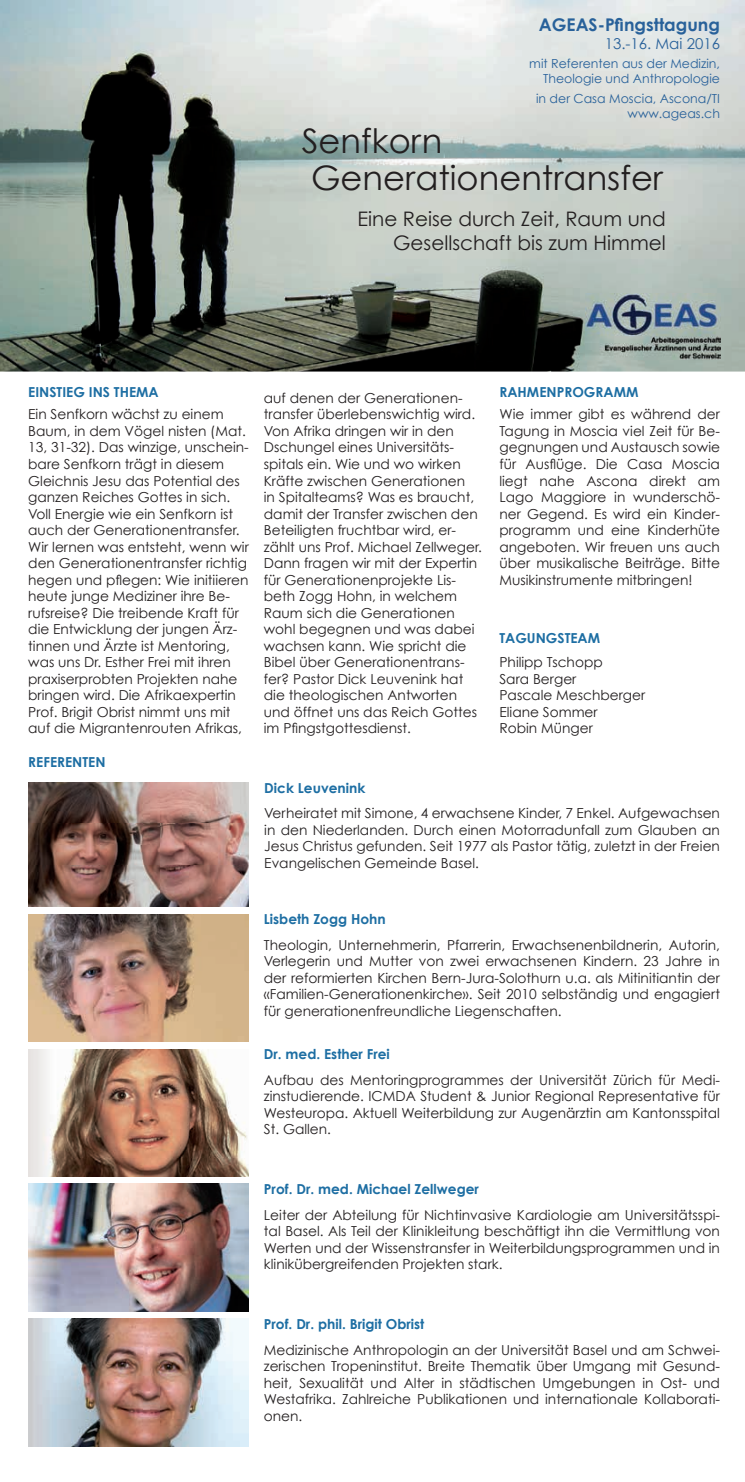
<style>
.page{position:relative;width:745px;height:1482px;background:#fff}
.page>*{position:absolute;margin:0;border:0;box-sizing:border-box;transform-origin:0 0}
.t1{font:33.75px/37.5px "Century Gothic";color:#231f20}
.t2{font:20px/24px "Century Gothic";color:#231f20;text-align:right}
.t3{font:700 17.5px "Century Gothic";color:#28619a}
.t4{font:15px "Century Gothic";color:#28619a}
.t5{font:13.75px/16.5px "Century Gothic";color:#231f20;text-align:justify}
.t6{font:700 13.75px "Century Gothic";color:#1d6ea3}
.t7{font:12.5px/15px "Century Gothic";color:#28619a;text-align:right}
</style>
<div class="page">
<img style="left:0;top:0;width:744px;height:371px">
<img style="left:585px;top:293px;width:134px;height:67px">
<img style="left:28px;top:782px;width:221px;height:124px">
<img style="left:28px;top:1318px;width:221px;height:128px">
<img style="left:28px;top:1183px;width:221px;height:128px">
<img style="left:28px;top:1049px;width:218px;height:127px">
<img style="left:28px;top:914px;width:221px;height:127px">
<p class="t3" style="left:538px;top:13px;width:182px">AGEAS-Pfingsttagung</p>
<p class="t4" style="left:604px;top:34px;width:117px">13.-16. Mai 2016</p>
<p class="t7" style="left:529px;top:56px;width:192px">mit Referenten aus der Medizin,<br>Theologie und Anthropologie</p>
<p class="t7" style="left:535px;top:91px;width:185px">in der Casa Moscia, Ascona/TI www.ageas.ch</p>
<h1 class="t1" style="left:301px;top:121px;width:362px">Senfkorn<br>Generationentransfer</h1>
<h2 class="t2" style="left:357px;top:206px;width:310px">Eine Reise durch Zeit, Raum und<br>Gesellschaft bis zum Himmel</h2>
<p class="t6" style="left:28px;top:383px;width:132px">EINSTIEG INS THEMA</p>
<p class="t5" style="left:28px;top:406px;width:222px;text-align:left">Ein Senfkorn wächst zu einem<br>Baum, in dem Vögel nisten (Mat.<br>13, 31-32). Das winzige, unschein&shy;bare Senfkorn trägt in diesem<br>Gleichnis Jesu das Potential des ganzen Reiches Gottes in sich.<br>Voll Energie wie ein Senfkorn ist auch der Generationentransfer.<br>Wir lernen was entsteht, wenn wir den Generationentransfer richtig hegen und pflegen: Wie initiieren heute junge Mediziner ihre Be&shy;rufsreise? Die treibende Kraft für die Entwicklung der jungen Ärz&shy;tinnen und Ärzte ist Mentoring, was uns Dr. Esther Frei mit ihren praxiserprobten Projekten nahe bringen wird. Die Afrikaexpertin<br>Prof. Brigit Obrist nimmt uns mit auf die Migrantenrouten Afrikas,</p>
<p class="t6" style="left:28px;top:753px;width:79px">REFERENTEN</p>
<p class="t5" style="left:264px;top:389px;width:219px;text-align:left">auf denen der Generationen&shy;transfer überlebenswichtig wird.<br>Von Afrika dringen wir in den<br>Dschungel eines Universitäts&shy;spitals ein. Wie und wo wirken<br>Kräfte zwischen Generationen<br>in Spitalteams? Was es braucht, damit der Transfer zwischen den<br>Beteiligten fruchtbar wird, er&shy;zählt uns Prof. Michael Zellweger.<br>Dann fragen wir mit der Expertin für Generationenprojekte Lis&shy;beth Zogg Hohn, in welchem<br>Raum sich die Generationen wohl begegnen und was dabei wachsen kann. Wie spricht die<br>Bibel über Generationentrans&shy;fer? Pastor Dick Leuvenink hat die theologischen Antworten und öffnet uns das Reich Gottes im Pfingstgottesdienst.</p>
<p class="t6" style="left:499px;top:383px;width:140px">RAHMENPROGRAMM</p>
<p class="t5" style="left:499px;top:406px;width:222px">Wie immer gibt es während der Tagung in Moscia viel Zeit für Be&shy;gegnungen und Austausch sowie für Ausflüge. Die Casa Moscia liegt nahe Ascona direkt am Lago Maggiore in wunderschö&shy;ner Gegend. Es wird ein Kinder&shy;programm und eine Kinderhüte angeboten. Wir freuen uns auch über musikalische Beiträge. Bitte Musikinstrumente mitbringen!</p>
<p class="t6" style="left:499px;top:629px;width:102px">TAGUNGSTEAM</p>
<p class="t5" style="left:499px;top:653px;width:147px;text-align:left">Philipp Tschopp<br>Sara Berger<br>Pascale Meschberger<br>Eliane Sommer<br>Robin Münger</p>
<p class="t6" style="left:264px;top:779px;width:102px">Dick Leuvenink</p>
<p class="t5" style="left:264px;top:804px;width:457px">Verheiratet mit Simone, 4 erwachsene Kinder, 7 Enkel. Aufgewachsen in den Niederlanden. Durch einen Motorradunfall zum Glauben an Jesus Christus gefunden. Seit 1977 als Pastor tätig, zuletzt in der Freien Evangelischen Gemeinde Basel.</p>
<p class="t6" style="left:264px;top:910px;width:123px">Lisbeth Zogg Hohn</p>
<p class="t5" style="left:264px;top:936px;width:457px">Theologin, Unternehmerin, Pfarrerin, Erwachsenenbildnerin, Autorin, Verlegerin und Mutter von zwei erwachsenen Kindern. 23 Jahre in der reformierten Kirchen Bern-Jura-Solothurn u.a. als Mitinitiantin der «Familien-Generationenkirche». Seit 2010 selbständig und engagiert für generationenfreundliche Liegenschaften.</p>
<p class="t6" style="left:264px;top:1045px;width:127px">Dr. med. Esther Frei</p>
<p class="t5" style="left:264px;top:1071px;width:457px">Aufbau des Mentoringprogrammes der Universität Zürich für Medi&shy;zinstudierende. ICMDA Student &amp; Junior Regional Representative für Westeuropa. Aktuell Weiterbildung zur Augenärztin am Kantonsspital St. Gallen.</p>
<p class="t6" style="left:264px;top:1180px;width:216px">Prof. Dr. med. Michael Zellweger</p>
<p class="t5" style="left:264px;top:1205px;width:457px">Leiter der Abteilung für Nichtinvasive Kardiologie am Universitätsspi&shy;tal Basel. Als Teil der Klinikleitung beschäftigt ihn die Vermittlung von Werten und der Wissenstransfer in Weiterbildungsprogrammen und in klinikübergreifenden Projekten stark.</p>
<p class="t6" style="left:264px;top:1315px;width:162px">Prof. Dr. phil. Brigit Obrist</p>
<p class="t5" style="left:264px;top:1340px;width:457px">Medizinische Anthropologin an der Universität Basel und am Schwei&shy;zerischen Tropeninstitut. Breite Thematik über Umgang mit Gesund&shy;heit, Sexualität und Alter in städtischen Umgebungen in Ost- und Westafrika. Zahlreiche Publikationen und internationale Kollaborati&shy;onen.</p>
</div>
